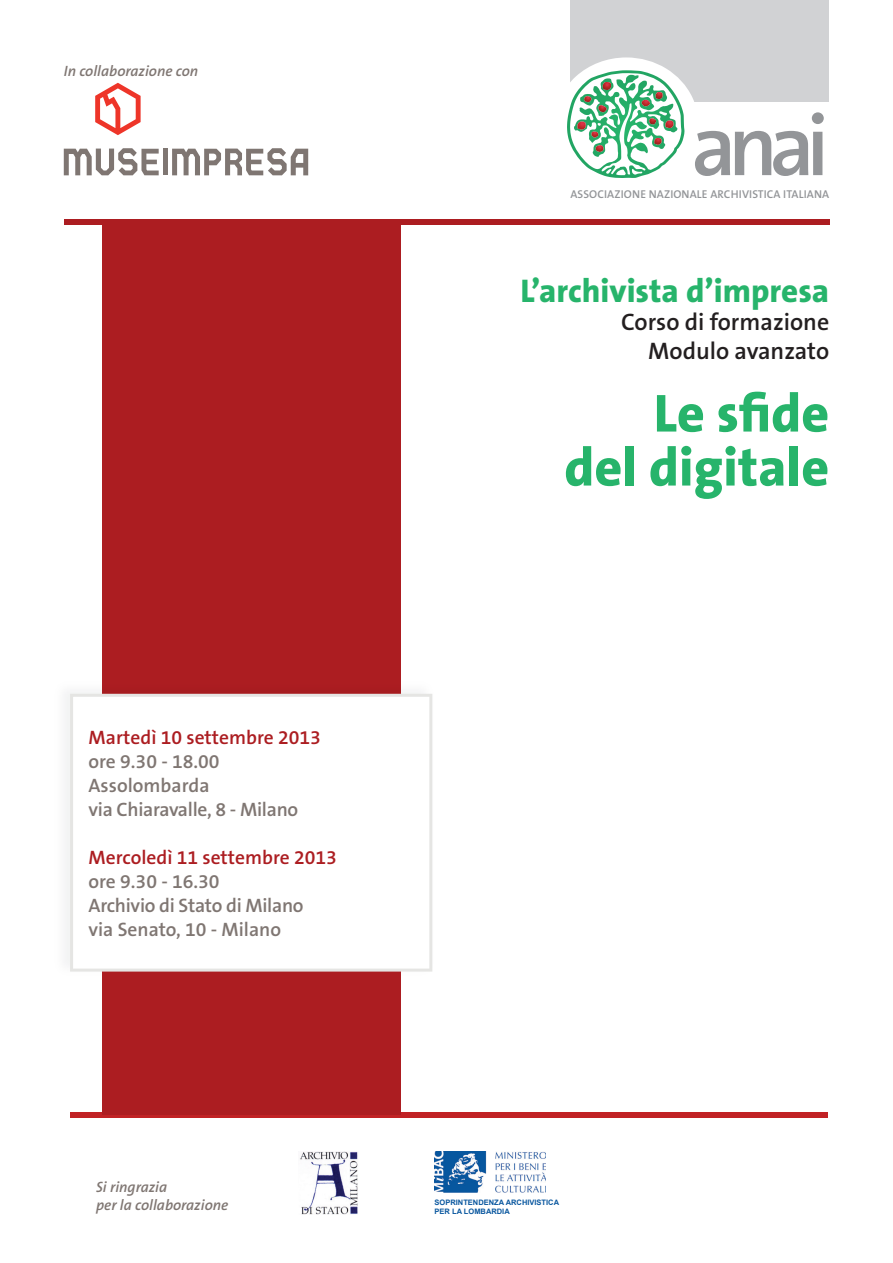
<style>
.page{position:relative;width:893px;height:1263px;background:#fff}
.page>*{position:absolute;margin:0;border:0;box-sizing:border-box;transform-origin:0 0}
.t1{font:600 87.3px "The Sans B6";color:#939598}
.t2{font:800 54px/54px "The Sans B8";color:#27b46b;text-align:right}
.t3{font:800 33px "The Sans B8";color:#27b46b}
.t4{font:600 24px/28.5px "The Sans B6";color:#231f20;text-align:right}
.t5{font:600 19.5px/24px "The Sans B6";letter-spacing:-.015em;color:#7f7672}
.t6{font:600 19.5px "The Sans B6";color:#ac1d21}
.t7{font:italic 600 15px/18px "The Sans B6";color:#7f7672}
.t8{font:600 11.4px "The Sans B6";letter-spacing:.01em;color:#939598}
.t9{font:700 7.5px/9px "Arial";color:#09579f}
</style>
<div class="page">
<div style="left:571px;top:0;width:258px;height:102px;background:#d1d2d4"></div>
<svg style="left:567px;top:57px;width:127px;height:121px"></svg>
<svg style="left:64px;top:148px;width:95px;height:27px"></svg>
<div style="left:163px;top:149px;width:5px;height:26px;background:#7f7672"></div>
<svg style="left:172px;top:148px;width:136px;height:27px"></svg>
<svg style="left:95px;top:83px;width:46px;height:52px"></svg>
<div style="left:64px;top:219px;width:765px;height:5px;background:#ac1d21"></div>
<div style="left:70px;top:1112px;width:758px;height:6px;background:#c12225"></div>
<img style="left:435px;top:1151px;width:111px;height:42px">
<img style="left:300px;top:1151px;width:58px;height:63px">
<div style="left:102px;top:224px;width:298px;height:891px;background:#ac1d21"></div>
<img style="left:66px;top:680px;width:367px;height:297px">
<img style="left:102px;top:680px;width:298px;height:297px">
<div style="left:70px;top:694px;width:362px;height:278px;background:#fff"></div>
<p class="t7" style="left:64px;top:62px;width:136px">In collaborazione con</p>
<p class="t6" style="left:89px;top:729px;width:234px">Martedì 10 settembre 2013</p>
<p class="t5" style="left:89px;top:751px;width:211px">ore 9.30 - 18.00<br>Assolombarda<br>via Chiaravalle, 8 - Milano</p>
<p class="t6" style="left:89px;top:849px;width:250px">Mercoledì 11 settembre 2013</p>
<p class="t5" style="left:89px;top:871px;width:217px">ore 9.30 - 16.30<br>Archivio di Stato di Milano via Senato, 10 - Milano</p>
<p class="t7" style="left:96px;top:1179px;width:134px">Si ringrazia<br>per la collaborazione</p>
<h1 class="t1" style="left:691px;top:107px;width:140px">anai</h1>
<p class="t8" style="left:570px;top:189px;width:260px">ASSOCIAZIONE NAZIONALE ARCHIVISTICA ITALIANA</p>
<h3 class="t3" style="left:520px;top:276px;width:310px">L’archivista d’impresa</h3>
<p class="t4" style="left:621px;top:309px;width:209px">Corso di formazione<br>Modulo avanzato</p>
<h2 class="t2" style="left:564px;top:390px;width:266px">Le sfide<br>del digitale</h2>
<p class="t9" style="left:435px;top:1198px;width:126px">SOPRINTENDENZA ARCHIVISTICA<br>PER LA LOMBARDIA</p>
</div>
